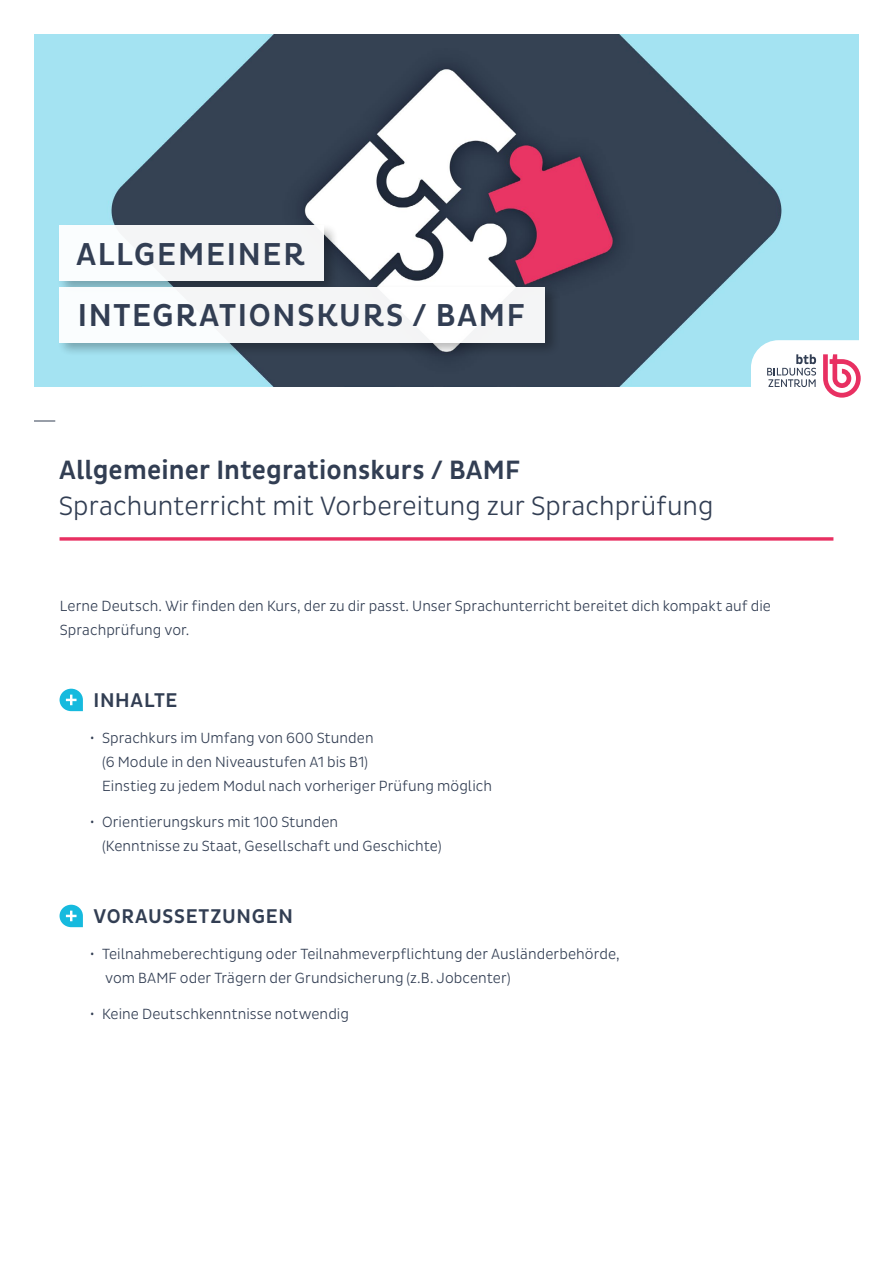
<style>
.page{position:relative;width:893px;height:1263px;background:#fff}
.page>*{position:absolute;margin:0;border:0;box-sizing:border-box;transform-origin:0 0}
.t1{font:500 32.25px/61.7px "Pluto Cond";letter-spacing:.035em;color:#323e53}
.t2{font:300 27px "Pluto Sans Cond";color:#323e53}
.t3{font:500 27px "Pluto Sans Cond";letter-spacing:.005em;color:#323e53}
.t4{font:500 20.25px "Pluto Sans Cond";letter-spacing:.035em;color:#323e53}
.t5{font:300 15px/24px "Pluto Sans Cond";letter-spacing:.005em;color:#323e53}
</style>
<div class="page">
<img style="left:34px;top:34px;width:825px;height:353px">
<svg style="left:60px;top:689px;width:23px;height:22px"></svg>
<svg style="left:60px;top:905px;width:23px;height:22px"></svg>
<div style="left:56px;top:222px;width:283px;height:74px;background:#000;opacity:.3"></div>
<div style="left:60px;top:225px;width:264px;height:56px;background:#f4f5f6"></div>
<div style="left:56px;top:284px;width:504px;height:74px;background:#000;opacity:.3"></div>
<div style="left:60px;top:287px;width:485px;height:55px;background:#f4f5f6"></div>
<svg style="left:60px;top:537px;width:773px;height:4px"></svg>
<svg style="left:34px;top:421px;width:21px;height:1px"></svg>
<svg style="left:751px;top:340px;width:110px;height:58px"></svg>
<h1 class="t1" style="left:76px;top:224px;width:450px">ALLGEMEINER<br>INTEGRATIONSKURS / BAMF</h1>
<h2 class="t3" style="left:59px;top:454px;width:462px">Allgemeiner Integrationskurs / BAMF</h2>
<h2 class="t2" style="left:59px;top:490px;width:656px">Sprachunterricht mit Vorbereitung zur Sprachprüfung</h2>
<p class="t5" style="left:60px;top:594px;width:713px">Lerne Deutsch. Wir finden den Kurs, der zu dir passt. Unser Sprachunterricht bereitet dich kompakt auf die<br>Sprachprüfung vor.</p>
<h3 class="t4" style="left:94px;top:688px;width:85px">INHALTE</h3>
<p class="t5" style="left:102px;top:726px;width:392px;text-indent:-12px">• Sprachkurs im Umfang von 600 Stunden<br>(6 Module in den Niveaustufen A1 bis B1)<br>Einstieg zu jedem Modul nach vorheriger Prüfung möglich</p>
<p class="t5" style="left:102px;top:810px;width:341px;text-indent:-12px">• Orientierungskurs mit 100 Stunden<br>(Kenntnisse zu Staat, Gesellschaft und Geschichte)</p>
<h3 class="t4" style="left:94px;top:904px;width:201px">VORAUSSETZUNGEN</h3>
<p class="t5" style="left:105px;top:942px;width:516px;text-indent:-15px">• Teilnahmeberechtigung oder Teilnahmeverpflichtung der Ausländerbehörde, vom BAMF oder Trägern der Grundsicherung (z.B. Jobcenter)</p>
<p class="t5" style="left:90px;top:1002px;width:261px">• Keine Deutschkenntnisse notwendig</p>
</div>
